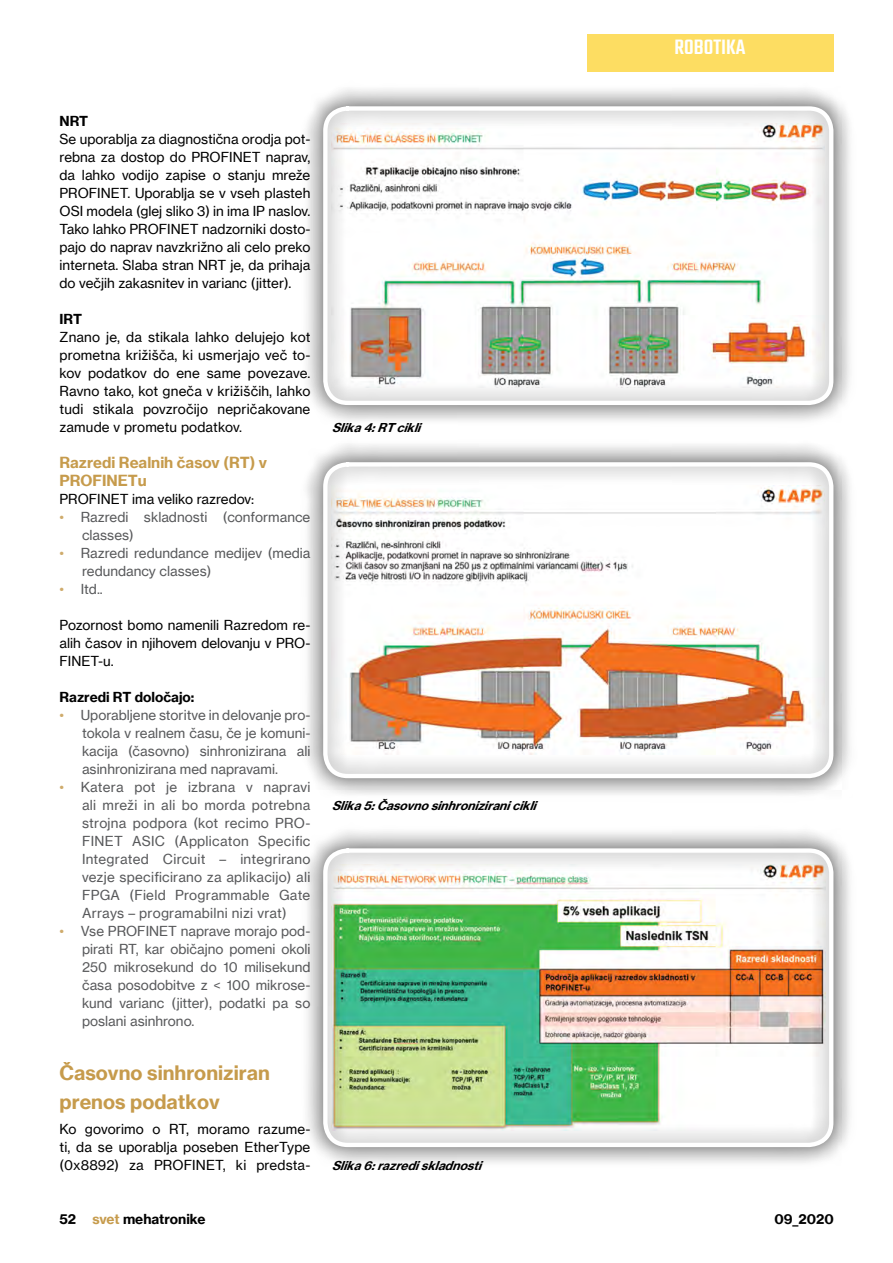
<style>
.page{position:relative;width:893px;height:1263px;background:#fff}
.page>*{position:absolute;margin:0;border:0;box-sizing:border-box;transform-origin:0 0}
.t1{font:500 22.5px "Teko";color:#fff}
.t2{font:700 19.5px/28.5px "N Haas Grotesk TX Pro";color:#c69b4c}
.t3{font:700 15px/18px "N Haas Grotesk TX Pro";color:#c69b4c}
.t4{font:13.5px/18px "N Haas Grotesk TX Pro";color:#000;text-align:justify}
.t5{font:13.5px/18px "N Haas Grotesk TX Pro";color:#58595b;text-align:justify}
.t6{font:700 13.5px "N Haas Grotesk TX Pro";color:#000}
.t7{font:italic 700 12px "N Haas Grotesk TX Pro";color:#000}
.s1{color:#cfab6c}
.s2{color:#c69b4c}
</style>
<div class="page">
<div style="left:587px;top:34px;width:246px;height:38px;background:#fddd62"></div>
<div style="left:304px;top:87px;width:549px;height:337px;background:#000;opacity:.75"></div>
<div style="left:323px;top:106px;width:510px;height:299px;border:4px solid #fff;border-radius:22px"></div>
<div style="left:304px;top:443px;width:549px;height:355px;background:#000;opacity:.75"></div>
<div style="left:323px;top:462px;width:510px;height:316px;border:4px solid #fff;border-radius:22px"></div>
<div style="left:304px;top:829px;width:549px;height:337px;background:#000;opacity:.75"></div>
<div style="left:323px;top:848px;width:510px;height:299px;border:4px solid #fff;border-radius:23px"></div>
<p class="t6" style="left:60px;top:113px;width:30px">NRT</p>
<p class="t4" style="left:60px;top:130px;width:252px">Se uporablja za diagnostična orodja pot&shy;rebna za dostop do PROFINET naprav, da lahko vodijo zapise o stanju mreže PROFINET. Uporablja se v vseh plasteh OSI modela (glej sliko 3) in ima IP naslov.<br>Tako lahko PROFINET nadzorniki dosto&shy;pajo do naprav navzkrižno ali celo preko interneta. Slaba stran NRT je, da prihaja do večjih zakasnitev in varianc (jitter).</p>
<p class="t6" style="left:60px;top:311px;width:24px">IRT</p>
<p class="t4" style="left:60px;top:328px;width:252px">Znano je, da stikala lahko delujejo kot prometna križišča, ki usmerjajo več to&shy;kov podatkov do ene same povezave.<br>Ravno tako, kot gneča v križiščih, lahko tudi stikala povzročijo nepričakovane zamude v prometu podatkov.</p>
<p class="t3" style="left:60px;top:453px;width:209px">Razredi Realnih časov (RT) v<br>PROFINETu</p>
<p class="t4" style="left:60px;top:490px;width:196px">PROFINET ima veliko razredov:</p>
<p class="t5" style="left:82px;top:508px;width:230px;text-indent:-23px"><span class="s1">•</span> Razredi skladnosti (conformance classes)</p>
<p class="t5" style="left:82px;top:544px;width:230px;text-indent:-23px"><span class="s1">•</span> Razredi redundance medijev (media redundancy classes)</p>
<p class="t5" style="left:60px;top:580px;width:45px"><span class="s1">•</span> Itd..</p>
<p class="t4" style="left:60px;top:616px;width:252px">Pozornost bomo namenili Razredom re&shy;alih časov in njihovem delovanju v PRO-FINET-u.</p>
<p class="t6" style="left:60px;top:689px;width:136px">Razredi RT določajo:</p>
<p class="t5" style="left:82px;top:706px;width:230px;text-indent:-23px"><span class="s1">•</span> Uporabljene storitve in delovanje pro&shy;tokola v realnem času, če je komuni&shy;kacija (časovno) sinhronizirana ali asinhronizirana med napravami.</p>
<p class="t5" style="left:82px;top:778px;width:230px;text-indent:-23px"><span class="s1">•</span> Katera pot je izbrana v napravi ali mreži in ali bo morda potrebna strojna podpora (kot recimo PRO-FINET ASIC (Applicaton Specific Integrated Circuit – integrirano vezje specificirano za aplikacijo) ali FPGA (Field Programmable Gate Arrays – programabilni nizi vrat)</p>
<p class="t5" style="left:82px;top:922px;width:230px;text-indent:-23px"><span class="s1">•</span> Vse PROFINET naprave morajo pod&shy;pirati RT, kar običajno pomeni okoli 250 mikrosekund do 10 milisekund časa posodobitve z &lt; 100 mikrose&shy;kund varianc (jitter), podatki pa so poslani asinhrono.</p>
<h2 class="t2" style="left:60px;top:1059px;width:212px">Časovno sinhroniziran prenos podatkov</h2>
<p class="t4" style="left:60px;top:1120px;width:252px">Ko govorimo o RT, moramo razume&shy;ti, da se uporablja poseben EtherType (0x8892) za PROFINET, ki predsta-</p>
<p class="t7" style="left:332px;top:420px;width:95px">Slika4:RTcikli</p>
<p class="t7" style="left:332px;top:798px;width:211px">Slika5:Časovnosinhroniziranicikli</p>
<p class="t7" style="left:332px;top:1158px;width:156px">Slika6:razrediskladnosti</p>
<h1 class="t1" style="left:675px;top:34px;width:72px">ROBOTIKA</h1>
<p class="t6" style="left:60px;top:1211px;width:147px">52 <span class="s2">svet</span> mehatronike</p>
<p class="t6" style="left:774px;top:1211px;width:61px">09_2020</p>
</div>
